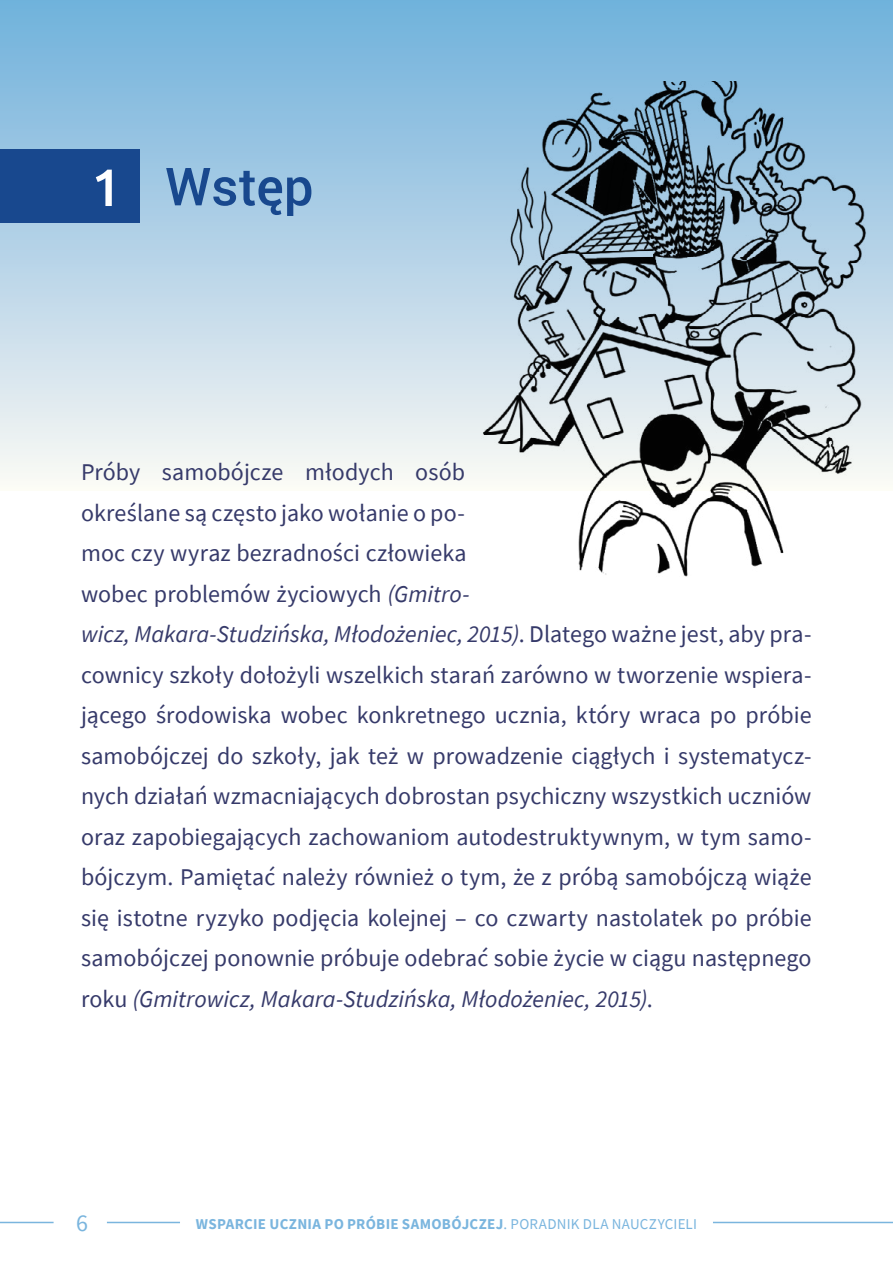
<style>
.page{position:relative;width:893px;height:1263px;background:#fff}
.page>*{position:absolute;margin:0;border:0;box-sizing:border-box;transform-origin:0 0}
._50pt_ROZDZIAŁY{font:500 52.5px "Roboto";color:#18488e}
._50pt_ROZDZIAŁY_numeracja{font:500 52.5px "Ubuntu";color:#fff}
._16pt_Size_Align_Left{font:24px/40.5px "Source Sans Pro";letter-spacing:.005em;color:#363a6a}
.t1{font:24px "Source Sans Pro";color:#7ab5de}
.t2{font:700 15px "Source Sans Pro";letter-spacing:.015em;color:#7ab5de}
.s1{font-style:italic}
.s2{font-weight:400}
</style>
<div class="page">
<div style="left:0;top:0;width:893px;height:490px;background:linear-gradient(to bottom,#6eafdb,#faf7f4)"></div>
<hr style="left:107px;top:1222px;width:73px;height:1px;background:#7ab5de">
<hr style="left:0;top:1222px;width:54px;height:1px;background:#7ab5de">
<hr style="left:713px;top:1222px;width:180px;height:1px;background:#7ab5de">
<img style="left:471px;top:81px;width:422px;height:496px">
<div style="left:0;top:149px;width:140px;height:73px;background:#18488e"></div>
<p class="_50pt_ROZDZIAŁY_numeracja" style="left:91px;top:154px;width:31px">1</p>
<p class="_50pt_ROZDZIAŁY" style="left:165px;top:150px;width:150px">Wstęp</p>
<p class="_16pt_Size_Align_Left" style="left:81px;top:452px;width:732px">Próby samobójcze młodych osób<br>określane są często jako wołanie o po-<br>moc czy wyraz bezradności człowieka<br>wobec problemów życiowych <span class="s1">(Gmitro-<br>wicz, Makara-Studzińska, Młodożeniec, 2015)</span>. Dlatego ważne jest, aby pra&shy;cownicy szkoły dołożyli wszelkich starań zarówno w tworzenie wspiera&shy;jącego środowiska wobec konkretnego ucznia, który wraca po próbie samobójczej do szkoły, jak też w prowadzenie ciągłych i systematycz&shy;nych działań wzmacniających dobrostan psychiczny wszystkich uczniów oraz zapobiegających zachowaniom autodestruktywnym, w tym samo&shy;bójczym. Pamiętać należy również o tym, że z próbą samobójczą wiąże się istotne ryzyko podjęcia kolejnej – co czwarty nastolatek po próbie samobójczej ponownie próbuje odebrać sobie życie w ciągu następnego roku <span class="s1">(Gmitrowicz, Makara-Studzińska, Młodożeniec, 2015)</span>.</p>
<p class="t1" style="left:76px;top:1207px;width:13px">6</p>
<p class="t2" style="left:196px;top:1214px;width:502px">WSPARCIE UCZNIA PO PRÓBIE SAMOBÓJCZEJ<span class="s2">. PORADNIK DLA NAUCZYCIELI</span></p>
</div>
